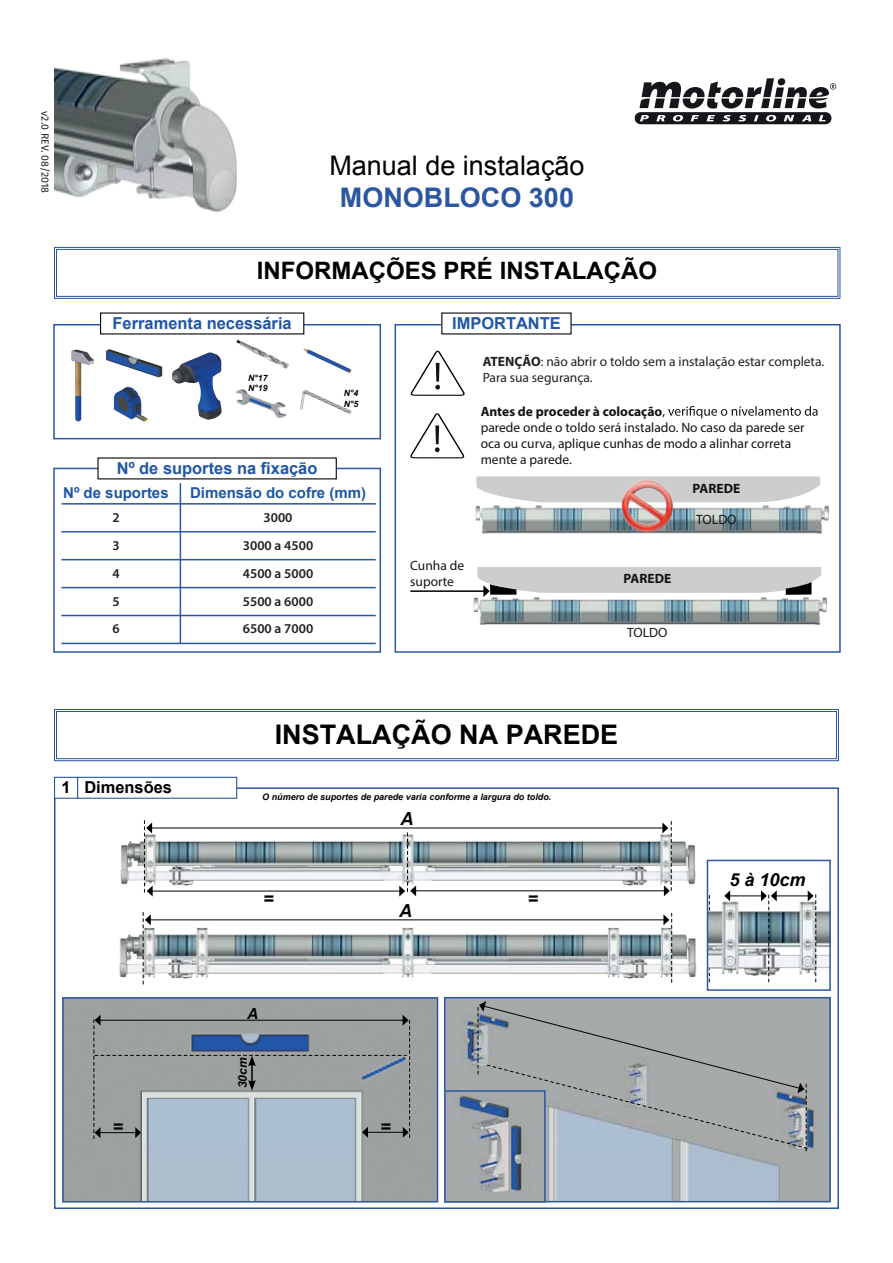
<style>
.page{position:relative;width:893px;height:1263px;background:#fff}
.page>*{position:absolute;margin:0;border:0;box-sizing:border-box;transform-origin:0 0}
.t1{font:700 27px "Arial";color:#000001}
.t2{font:27px "Arial";color:#000001}
.t3{font:700 27px "Arial";color:#2b56a1}
.t4{font:700 24px "Arial";color:#000001}
.t5{font:italic 700 18px "Arial";color:#000001}
.t6{font:700 16.5px "Arial";color:#2056a6}
.t7{font:700 16.5px "Arial";color:#000001}
.t8{font:italic 700 15.3px "Arial";color:#000001}
.t9{font:700 15px "Arial";color:#2056a6}
.t10{font:13.5px/16.2px "Myriad Pro";color:#111416}
.t11{font:13.5px "Myriad Pro";color:#231f20}
.t12{font:600 13.5px/27.9px "Myriad Pro";color:#231f20;text-align:center}
.t13{font:700 13.5px "Myriad Pro";color:#111416}
.t14{font:italic 700 12px "Arial";color:#000001}
.t15{font:10.5px "Fira Sans";color:#231f20}
.t16{font:italic 700 9px "Arial";color:#000001}
.t17{font:italic 700 8.7px/10.5px "Arial";color:#000001}
.s1{font-weight:700}
</style>
<div class="page">
<div style="left:53px;top:468px;width:328px;height:185px;border:2px solid #2b56a1"></div>
<div style="left:97px;top:457px;width:240px;height:22px;background:#fff"></div>
<div style="left:54px;top:787px;width:785px;height:422px;border:2px solid #2b56a1"></div>
<img style="left:120px;top:832px;width:576px;height:62px">
<img style="left:119px;top:918px;width:578px;height:67px">
<div style="left:53px;top:324px;width:328px;height:115px;border:2px solid #2b56a1"></div>
<img style="left:235px;top:389px;width:52px;height:29px">
<img style="left:447px;top:1000px;width:381px;height:199px">
<div style="left:444px;top:997px;width:387px;height:205px;border:2px solid #2b56a1"></div>
<img style="left:447px;top:1093px;width:96px;height:106px">
<div style="left:444px;top:1090px;width:102px;height:112px;border:2px solid #2b56a1"></div>
<img style="left:475px;top:502px;width:354px;height:32px">
<img style="left:473px;top:597px;width:354px;height:28px">
<img style="left:300px;top:390px;width:52px;height:24px">
<svg style="left:54px;top:709px;width:785px;height:53px"></svg>
<div style="left:56px;top:711px;width:781px;height:48px;border:1px solid #2b56a1"></div>
<hr style="left:151px;top:828px;width:512px;height:1px;background:#000001">
<svg style="left:54px;top:246px;width:787px;height:53px"></svg>
<div style="left:56px;top:249px;width:782px;height:48px;border:1px solid #2b56a1"></div>
<div style="left:101px;top:314px;width:203px;height:21px;background:#fff"></div>
<div style="left:78px;top:777px;width:159px;height:21px;background:#fff"></div>
<div style="left:77px;top:777px;width:160px;height:22px;border:1px solid #2b56a1"></div>
<div style="left:55px;top:777px;width:23px;height:21px;background:#fff"></div>
<div style="left:54px;top:777px;width:24px;height:22px;border:1px solid #2b56a1"></div>
<img style="left:65px;top:1000px;width:370px;height:199px">
<div style="left:62px;top:997px;width:376px;height:205px;border:2px solid #2b56a1"></div>
<svg style="left:94px;top:1015px;width:316px;height:124px;background:#9ea5aa"></svg>
<img style="left:189px;top:1032px;width:121px;height:21px">
<img style="left:359px;top:1054px;width:53px;height:28px">
<img style="left:172px;top:352px;width:50px;height:68px">
<img style="left:113px;top:386px;width:35px;height:36px">
<img style="left:106px;top:349px;width:57px;height:29px">
<img style="left:303px;top:349px;width:49px;height:24px">
<img style="left:236px;top:333px;width:54px;height:36px">
<img style="left:71px;top:349px;width:24px;height:73px">
<div style="left:395px;top:324px;width:446px;height:329px;border:2px solid #2b56a1"></div>
<div style="left:442px;top:314px;width:129px;height:21px;background:#fff"></div>
<img style="left:54px;top:57px;width:183px;height:156px">
<svg style="left:476px;top:476px;width:344px;height:26px;background:#d2d2d2"></svg>
<hr style="left:410px;top:590px;width:74px;height:2px;background:#000001">
<svg style="left:477px;top:567px;width:344px;height:30px;background:#cbcbcb"></svg>
<img style="left:620px;top:479px;width:54px;height:54px">
<hr style="left:152px;top:891px;width:248px;height:1px;background:#000001">
<svg style="left:144px;top:820px;width:9px;height:76px"></svg>
<svg style="left:478px;top:1001px;width:330px;height:150px;background:#a1a6aa"></svg>
<hr style="left:415px;top:890px;width:250px;height:1px;background:#000001">
<svg style="left:399px;top:833px;width:17px;height:63px"></svg>
<svg style="left:662px;top:821px;width:10px;height:75px"></svg>
<hr style="left:150px;top:919px;width:514px;height:1px;background:#000001">
<svg style="left:663px;top:913px;width:9px;height:69px"></svg>
<svg style="left:143px;top:912px;width:8px;height:72px"></svg>
<img style="left:710px;top:890px;width:118px;height:93px">
<div style="left:707px;top:860px;width:124px;height:131px;border:2px solid #2b56a1"></div>
<hr style="left:729px;top:895px;width:33px;height:1px;background:#000001">
<svg style="left:724px;top:890px;width:6px;height:11px"></svg>
<hr style="left:776px;top:895px;width:33px;height:1px;background:#000001">
<svg style="left:761px;top:890px;width:16px;height:92px"></svg>
<svg style="left:808px;top:890px;width:8px;height:92px"></svg>
<svg style="left:635px;top:78px;width:201px;height:46px"></svg>
<svg style="left:662px;top:406px;width:156px;height:12px"></svg>
<svg style="left:410px;top:413px;width:55px;height:45px"></svg>
<svg style="left:411px;top:351px;width:54px;height:45px"></svg>
<hr style="left:61px;top:503px;width:315px;height:2px;background:#2b56a1">
<hr style="left:61px;top:531px;width:315px;height:1px;background:#2b56a1">
<hr style="left:61px;top:559px;width:315px;height:1px;background:#2b56a1">
<hr style="left:61px;top:587px;width:315px;height:1px;background:#2b56a1">
<hr style="left:61px;top:615px;width:315px;height:1px;background:#2b56a1">
<hr style="left:61px;top:643px;width:315px;height:1px;background:#2b56a1">
<hr style="left:180px;top:483px;width:1px;height:160px;background:#2b56a1">
<p class="t15" style="left:53px;top:111px;width:83px;rotate:90deg">v2.0 REV. 08/2018</p>
<h1 class="t2" style="left:329px;top:147px;width:257px">Manual de instalação</h1>
<h1 class="t3" style="left:340px;top:179px;width:236px">MONOBLOCO 300</h1>
<h2 class="t4" style="left:257px;top:255px;width:402px">INFORMAÇÕES PRÉ INSTALAÇÃO</h2>
<p class="t6" style="left:113px;top:313px;width:181px">Ferramenta necessária</p>
<p class="t17" style="left:248px;top:373px;width:21px">N°17<br>N°19</p>
<p class="t17" style="left:344px;top:388px;width:16px">N°4<br>N°5</p>
<p class="t6" style="left:117px;top:457px;width:202px">Nº de suportes na fixação</p>
<p class="t9" style="left:63px;top:483px;width:107px">Nº de suportes</p>
<p class="t9" style="left:190px;top:483px;width:177px">Dimensão do cofre (mm)</p>
<p class="t12" style="left:112px;top:503px;width:9px">2</p>
<p class="t12" style="left:243px;top:503px;width:72px">3000<br>3000 a 4500<br>4500 a 5000<br>5500 a 6000<br>6500 a 7000</p>
<p class="t12" style="left:112px;top:531px;width:9px;text-align:justify">3<br>4<br>5<br>6</p>
<p class="t6" style="left:452px;top:313px;width:110px">IMPORTANTE</p>
<p class="t11" style="left:483px;top:353px;width:343px"><span class="s1">ATENÇÃO</span>: não abrir o toldo sem a instalação estar completa.</p>
<p class="t11" style="left:483px;top:370px;width:112px">Para sua segurança.</p>
<p class="t13" style="left:481px;top:402px;width:183px">Antes de proceder à colocação</p>
<p class="t10" style="left:481px;top:419px;width:325px">parede onde o toldo será instalado. No caso da parede ser oca ou curva, aplique cunhas de modo a alinhar correta mente a parede.</p>
<p class="t13" style="left:693px;top:479px;width:49px">PAREDE</p>
<p class="t10" style="left:410px;top:557px;width:55px">Cunha de suporte</p>
<p class="t13" style="left:624px;top:570px;width:49px">PAREDE</p>
<p class="t10" style="left:627px;top:624px;width:42px">TOLDO</p>
<p class="t10" style="left:696px;top:511px;width:42px">TOLDO</p>
<p class="t7" style="left:61px;top:777px;width:112px">1 Dimensões</p>
<h1 class="t1" style="left:275px;top:717px;width:345px">INSTALAÇÃO NA PAREDE</h1>
<p class="t16" style="left:262px;top:791px;width:291px">O número de suportes de parede varia conforme a largura do toldo.</p>
<h3 class="t5" style="left:263px;top:887px;width:12px">=</h3>
<h3 class="t5" style="left:400px;top:807px;width:14px">A</h3>
<h3 class="t5" style="left:399px;top:899px;width:14px">A</h3>
<h3 class="t5" style="left:528px;top:887px;width:12px">=</h3>
<h3 class="t5" style="left:729px;top:868px;width:78px">5 à 10cm</h3>
<p class="t8" style="left:247px;top:1004px;width:13px">A</p>
<p class="t14" style="left:235px;top:1088px;width:32px;rotate:-90deg">30cm</p>
<h3 class="t5" style="left:112px;top:1114px;width:12px">=</h3>
<h3 class="t5" style="left:380px;top:1115px;width:12px">=</h3>
</div>
